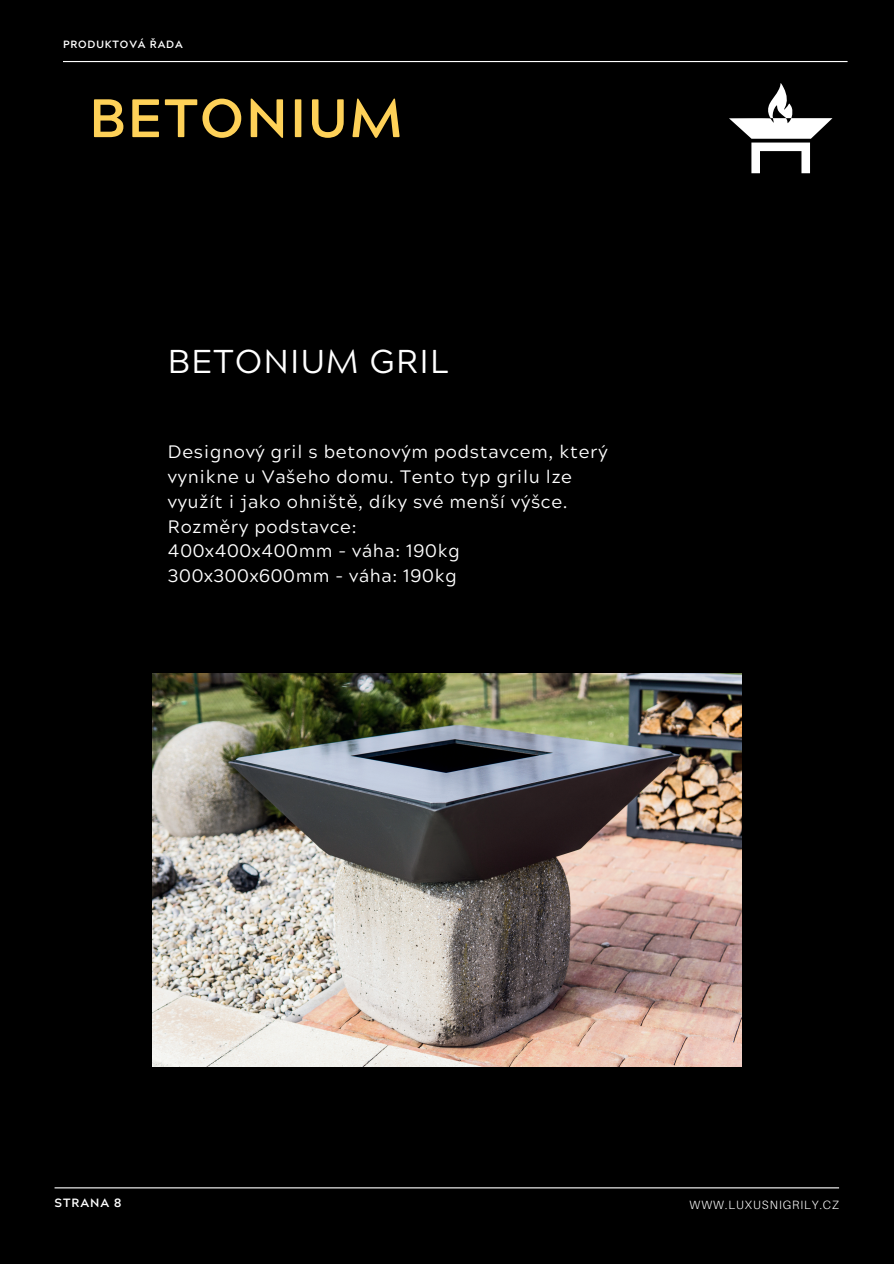
<style>
.page{position:relative;width:894px;height:1264px;background:#fff}
.page>*{position:absolute;margin:0;border:0;box-sizing:border-box;transform-origin:0 0}
.t1{font:700 54px "Acherus Grotesque";letter-spacing:.04em;color:#fed158}
.t2{font:33px "Acherus Grotesque";letter-spacing:.04em;color:#fff}
.t3{font:18px/24.8px "Acherus Grotesque";letter-spacing:.04em;color:#fff}
.t4{font:300 12px "Aileron";letter-spacing:.08em;color:#fff}
.t5{font:700 12px "Acherus Grotesque";letter-spacing:.08em;color:#fff}
.t6{font:700 10.5px "Acherus Grotesque";letter-spacing:.08em;color:#fff}
</style>
<div class="page">
<div style="left:0;top:0;width:893px;height:1263px;background:#000"></div>
<svg style="left:729px;top:83px;width:103px;height:90px"></svg>
<hr style="left:63px;top:61px;width:784px;height:1px;background:#fff">
<hr style="left:55px;top:1187px;width:783px;height:1px;background:#fff">
<img style="left:152px;top:673px;width:589px;height:393px">
<p class="t6" style="left:63px;top:36px;width:121px">PRODUKTOVÁ ŘADA</p>
<h1 class="t1" style="left:89px;top:72px;width:314px">BETONIUM</h1>
<h2 class="t2" style="left:168px;top:333px;width:282px">BETONIUM GRIL</h2>
<p class="t3" style="left:168px;top:439px;width:441px">Designový gril s betonovým podstavcem, který vynikne u Vašeho domu. Tento typ grilu lze využít i jako ohniště, díky své menší výšce.<br>Rozměry podstavce:<br>400x400x400mm - váha: 190kg 300x300x600mm - váha: 190kg</p>
<p class="t5" style="left:55px;top:1192px;width:68px">STRANA 8</p>
<p class="t4" style="left:689px;top:1198px;width:151px">WWW.LUXUSNIGRILY.CZ</p>
</div>
